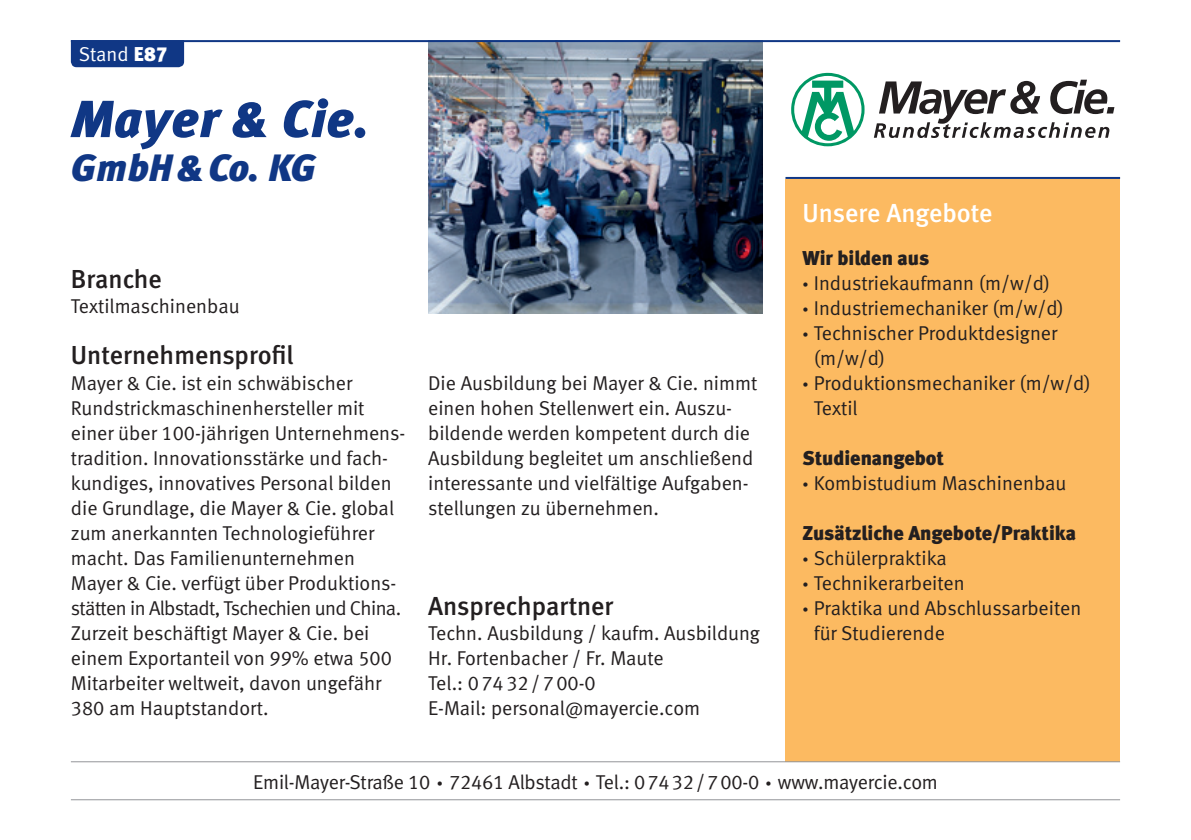
<style>
.page{position:relative;width:1191px;height:840px;background:#fff}
.page>*{position:absolute;margin:0;border:0;box-sizing:border-box;transform-origin:0 0}
.t1{font:italic 52px "Meta Black LF";letter-spacing:.015em;color:#103785}
.t2{font:italic 38px "Meta Black LF";color:#103785}
.t3{font:26px "Meta Medium LF";color:#231f20}
.t4{font:26px "Meta Medium LF";letter-spacing:-.005em;color:#fff}
.t5{font:20px/25px "Meta Normal LF";color:#231f20}
.t6{font:20px "Meta Black LF";color:#231f20}
.t7{font:20px "Meta Normal LF";color:#fff}
.s1{font-family:"Meta Black LF"}
</style>
<div class="page">
<div style="left:785px;top:179px;width:335px;height:581px;background:#fcba61"></div>
<img style="left:428px;top:42px;width:335px;height:271px">
<div style="left:71px;top:42px;width:113px;height:25px;background:#103785"></div>
<hr style="left:71px;top:40px;width:1049px;height:2px;background:#103785">
<hr style="left:71px;top:760px;width:1049px;height:1px;background:#939598">
<hr style="left:71px;top:798px;width:1049px;height:1px;background:#939598">
<hr style="left:785px;top:177px;width:335px;height:2px;background:#103785">
<svg style="left:791px;top:73px;width:73px;height:73px"></svg>
<svg style="left:874px;top:80px;width:240px;height:58px"></svg>
<p class="t7" style="left:79px;top:43px;width:90px">Stand <span class="s1">E87</span></p>
<h1 class="t1" style="left:71px;top:88px;width:300px">Mayer &amp; Cie.</h1>
<h2 class="t2" style="left:71px;top:145px;width:247px">GmbH&amp;Co. KG</h2>
<h3 class="t3" style="left:71px;top:264px;width:93px">Branche</h3>
<p class="t5" style="left:71px;top:293px;width:170px">Textilmaschinenbau</p>
<h3 class="t3" style="left:71px;top:340px;width:224px">Unternehmensprofil</h3>
<p class="t5" style="left:71px;top:369px;width:334px">Mayer &amp; Cie. ist ein schwäbischer Rundstrickmaschinenhersteller mit einer über 100-jährigen Unternehmens&shy;tradition. Innovationsstärke und fach&shy;kundiges, innovatives Personal bilden die Grundlage, die Mayer &amp; Cie. global zum anerkannten Technologieführer macht. Das Familienunternehmen Mayer &amp; Cie. verfügt über Produktions&shy;stätten in Albstadt, Tschechien und China.<br>Zurzeit beschäftigt Mayer &amp; Cie. bei einem Exportanteil von 99% etwa 500<br>Mitarbeiter weltweit, davon ungefähr 380 am Hauptstandort.</p>
<p class="t5" style="left:428px;top:369px;width:331px">Die Ausbildung bei Mayer &amp; Cie. nimmt einen hohen Stellenwert ein. Auszu&shy;bildende werden kompetent durch die Ausbildung begleitet um anschließend interessante und vielfältige Aufgaben&shy;stellungen zu übernehmen.</p>
<h3 class="t3" style="left:428px;top:590px;width:187px">Ansprechpartner</h3>
<p class="t5" style="left:428px;top:619px;width:333px">Techn. Ausbildung / kaufm. Ausbildung<br>Hr. Fortenbacher / Fr. Maute<br>Tel.: 07432/700-0<br>E-Mail: personal@mayercie.com</p>
<h3 class="t4" style="left:802px;top:198px;width:192px">Unsere Angebote</h3>
<p class="t6" style="left:802px;top:245px;width:128px">Wir bilden aus</p>
<p class="t5" style="left:802px;top:270px;width:249px"><span class="s1">·</span> Industriekaufmann (m/w/d)</p>
<p class="t5" style="left:802px;top:295px;width:263px"><span class="s1">·</span> Industriemechaniker (m/w/d)</p>
<p class="t5" style="left:802px;top:320px;width:256px"><span class="s1">·</span> Technischer Produktdesigner</p>
<p class="t5" style="left:814px;top:345px;width:73px">(m/w/d)</p>
<p class="t5" style="left:802px;top:370px;width:290px"><span class="s1">·</span> Produktionsmechaniker (m/w/d)</p>
<p class="t5" style="left:814px;top:395px;width:45px">Textil</p>
<p class="t6" style="left:802px;top:445px;width:143px">Studienangebot</p>
<p class="t5" style="left:802px;top:470px;width:265px"><span class="s1">·</span> Kombistudium Maschinenbau</p>
<p class="t6" style="left:802px;top:520px;width:275px">Zusätzliche Angebote/Praktika</p>
<p class="t5" style="left:802px;top:545px;width:146px"><span class="s1">·</span> Schülerpraktika</p>
<p class="t5" style="left:802px;top:570px;width:164px"><span class="s1">·</span> Technikerarbeiten</p>
<p class="t5" style="left:802px;top:595px;width:280px"><span class="s1">·</span> Praktika und Abschlussarbeiten</p>
<p class="t5" style="left:814px;top:620px;width:133px">für Studierende</p>
<p class="t5" style="left:253px;top:768px;width:686px">Emil-Mayer-Straße 10 <span class="s1">·</span> 72461 Albstadt <span class="s1">·</span> Tel.: 07432/700-0 <span class="s1">·</span> www.mayercie.com</p>
</div>
